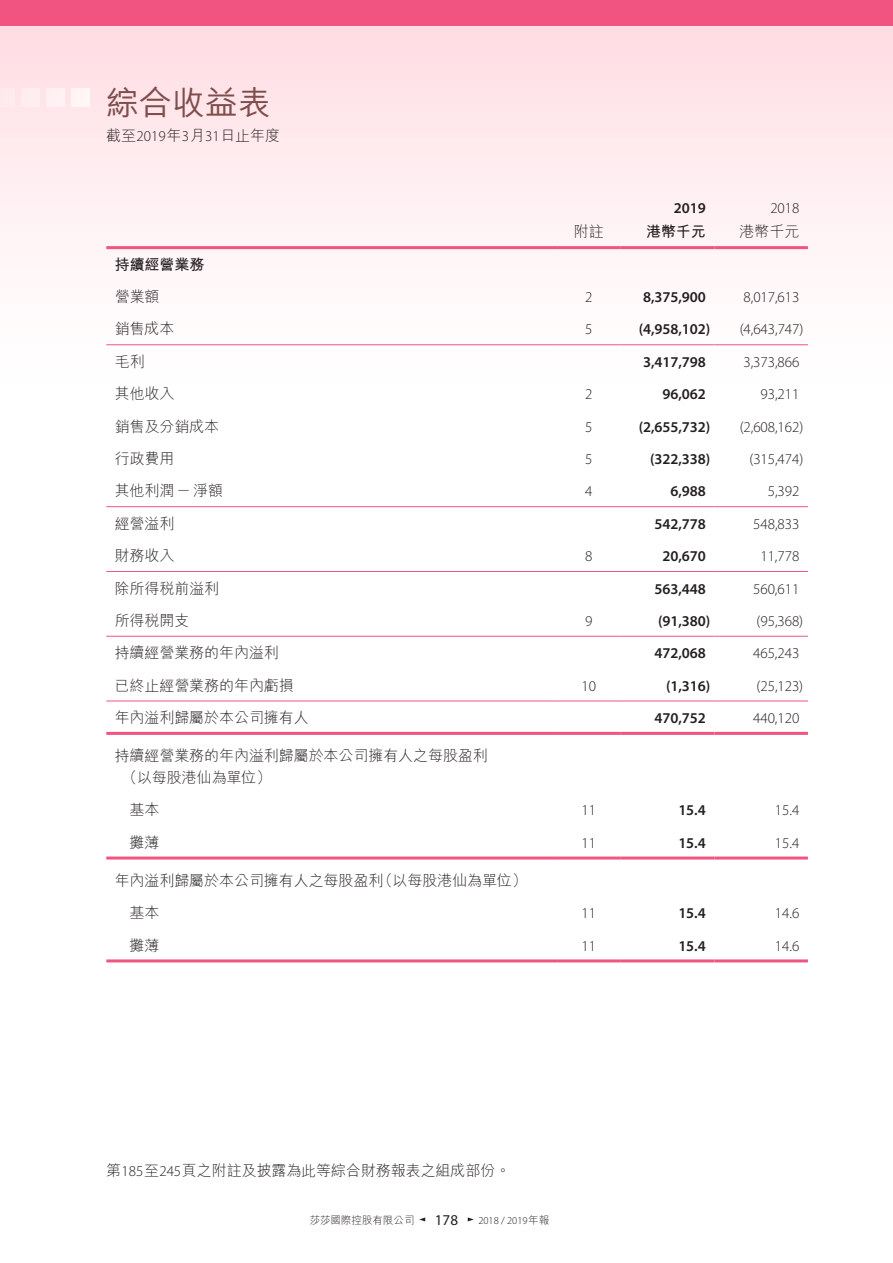
<style>
.page{position:relative;width:893px;height:1263px;background:#fff}
.page>*{position:absolute;margin:0;border:0;box-sizing:border-box;transform-origin:0 0}
.t1{font:500 33px "M Hei HK";color:#7f4d4b}
.t2{font:300 15px/21.8px "M Hei HK";letter-spacing:-.005em;color:#231f20}
.t3{font:300 15px "Myriad Pro";letter-spacing:-.005em;color:#231f20}
.t4{font:600 15px "Myriad Pro";letter-spacing:-.005em;color:#231f20}
.t5{font:700 15px "M Hei HK";letter-spacing:-.005em;color:#231f20}
.t6{font:15px "Myriad Pro";color:#231f20}
.t7{font:300 10.5px "Myriad Pro";color:#231f20}
.t8{font:300 10.5px "M Hei HK";color:#231f20}
.s1{font-family:"Myriad Pro"}
.s2{font-family:"M Hei HK"}
</style>
<div class="page">
<div style="left:0;top:0;width:893px;height:429px;background:linear-gradient(to bottom,#ffdce3,#fff)"></div>
<div style="left:0;top:0;width:893px;height:26px;background:#f25482"></div>
<div style="left:0;top:89px;width:15px;height:18px;background:#ffeaee"></div>
<div style="left:22px;top:89px;width:18px;height:18px;background:#ffedf0"></div>
<div style="left:46px;top:89px;width:18px;height:18px;background:#fff1f3"></div>
<div style="left:71px;top:89px;width:18px;height:18px;background:#fff5f7"></div>
<hr style="left:106px;top:344px;width:451px;height:1px;background:#f25482">
<hr style="left:557px;top:344px;width:64px;height:1px;background:#f25482">
<hr style="left:621px;top:344px;width:93px;height:1px;background:#f25482">
<hr style="left:714px;top:344px;width:94px;height:1px;background:#f25482">
<hr style="left:106px;top:506px;width:451px;height:1px;background:#f25482">
<hr style="left:557px;top:506px;width:64px;height:1px;background:#f25482">
<hr style="left:621px;top:506px;width:93px;height:1px;background:#f25482">
<hr style="left:714px;top:506px;width:94px;height:1px;background:#f25482">
<hr style="left:106px;top:571px;width:451px;height:1px;background:#f25482">
<hr style="left:557px;top:571px;width:64px;height:1px;background:#f25482">
<hr style="left:621px;top:571px;width:93px;height:1px;background:#f25482">
<hr style="left:714px;top:571px;width:94px;height:1px;background:#f25482">
<hr style="left:106px;top:636px;width:451px;height:1px;background:#f25482">
<hr style="left:557px;top:636px;width:64px;height:1px;background:#f25482">
<hr style="left:621px;top:636px;width:93px;height:1px;background:#f25482">
<hr style="left:714px;top:636px;width:94px;height:1px;background:#f25482">
<hr style="left:106px;top:701px;width:451px;height:1px;background:#f25482">
<hr style="left:106px;top:732px;width:451px;height:3px;background:#f25482">
<hr style="left:106px;top:856px;width:451px;height:3px;background:#f25482">
<hr style="left:557px;top:701px;width:64px;height:1px;background:#f25482">
<hr style="left:557px;top:732px;width:64px;height:3px;background:#f25482">
<hr style="left:557px;top:856px;width:64px;height:3px;background:#f25482">
<hr style="left:621px;top:701px;width:93px;height:1px;background:#f25482">
<hr style="left:621px;top:732px;width:93px;height:3px;background:#f25482">
<hr style="left:621px;top:856px;width:93px;height:3px;background:#f25482">
<hr style="left:714px;top:701px;width:94px;height:1px;background:#f25482">
<hr style="left:714px;top:732px;width:94px;height:3px;background:#f25482">
<hr style="left:714px;top:856px;width:94px;height:3px;background:#f25482">
<hr style="left:106px;top:959px;width:451px;height:3px;background:#f25482">
<hr style="left:557px;top:959px;width:64px;height:3px;background:#f25482">
<hr style="left:621px;top:959px;width:93px;height:3px;background:#f25482">
<hr style="left:714px;top:959px;width:94px;height:3px;background:#f25482">
<hr style="left:106px;top:246px;width:451px;height:3px;background:#f25482">
<hr style="left:557px;top:246px;width:64px;height:3px;background:#f25482">
<hr style="left:621px;top:246px;width:93px;height:3px;background:#f25482">
<hr style="left:714px;top:246px;width:94px;height:3px;background:#f25482">
<svg style="left:419px;top:1217px;width:6px;height:4px"></svg>
<svg style="left:468px;top:1217px;width:6px;height:4px"></svg>
<h1 class="t1" style="left:106px;top:78px;width:166px">綜合收益表</h1>
<p class="t2" style="left:106px;top:124px;width:175px">截至<span class="s1">2019</span>年<span class="s1">3</span>月<span class="s1">31</span>日止年度</p>
<p class="t4" style="left:674px;top:199px;width:33px">2019</p>
<p class="t3" style="left:770px;top:200px;width:31px">2018</p>
<p class="t2" style="left:574px;top:220px;width:31px">附註</p>
<p class="t5" style="left:646px;top:221px;width:61px">港幣千元</p>
<p class="t2" style="left:740px;top:220px;width:61px">港幣千元</p>
<p class="t5" style="left:115px;top:253px;width:91px">持續經營業務</p>
<p class="t2" style="left:115px;top:285px;width:46px">營業額</p>
<p class="t3" style="left:585px;top:289px;width:9px">2</p>
<p class="t4" style="left:643px;top:287px;width:64px">8,375,900</p>
<p class="t3" style="left:743px;top:289px;width:57px">8,017,613</p>
<p class="t2" style="left:115px;top:317px;width:61px">銷售成本</p>
<p class="t3" style="left:585px;top:321px;width:9px">5</p>
<p class="t4" style="left:639px;top:320px;width:73px">(4,958,102)</p>
<p class="t3" style="left:740px;top:321px;width:65px">(4,643,747)</p>
<p class="t2" style="left:115px;top:350px;width:31px">毛利</p>
<p class="t4" style="left:643px;top:352px;width:64px">3,417,798</p>
<p class="t3" style="left:743px;top:353px;width:57px">3,373,866</p>
<p class="t2" style="left:115px;top:382px;width:61px">其他收入</p>
<p class="t3" style="left:585px;top:386px;width:9px">2</p>
<p class="t4" style="left:662px;top:385px;width:45px">96,062</p>
<p class="t3" style="left:760px;top:386px;width:40px">93,211</p>
<p class="t2" style="left:115px;top:415px;width:106px">銷售及分銷成本</p>
<p class="t3" style="left:585px;top:418px;width:9px">5</p>
<p class="t4" style="left:639px;top:417px;width:73px">(2,655,732)</p>
<p class="t3" style="left:740px;top:418px;width:65px">(2,608,162)</p>
<p class="t2" style="left:115px;top:447px;width:61px">行政費用</p>
<p class="t3" style="left:585px;top:451px;width:9px">5</p>
<p class="t4" style="left:650px;top:449px;width:62px">(322,338)</p>
<p class="t3" style="left:749px;top:451px;width:55px">(315,474)</p>
<p class="t2" style="left:115px;top:479px;width:110px">其他利潤－淨額</p>
<p class="t3" style="left:585px;top:483px;width:9px">4</p>
<p class="t4" style="left:670px;top:482px;width:37px">6,988</p>
<p class="t3" style="left:768px;top:483px;width:33px">5,392</p>
<p class="t2" style="left:115px;top:512px;width:61px">經營溢利</p>
<p class="t4" style="left:654px;top:514px;width:53px">542,778</p>
<p class="t3" style="left:753px;top:515px;width:48px">548,833</p>
<p class="t2" style="left:115px;top:544px;width:61px">財務收入</p>
<p class="t3" style="left:585px;top:548px;width:9px">8</p>
<p class="t4" style="left:662px;top:546px;width:45px">20,670</p>
<p class="t3" style="left:760px;top:548px;width:40px">11,778</p>
<p class="t2" style="left:115px;top:576px;width:106px">除所得稅前溢利</p>
<p class="t4" style="left:654px;top:579px;width:53px">563,448</p>
<p class="t3" style="left:753px;top:580px;width:48px">560,611</p>
<p class="t2" style="left:115px;top:609px;width:76px">所得稅開支</p>
<p class="t3" style="left:585px;top:613px;width:9px">9</p>
<p class="t4" style="left:658px;top:611px;width:54px">(91,380)</p>
<p class="t3" style="left:757px;top:613px;width:48px">(95,368)</p>
<p class="t2" style="left:115px;top:641px;width:166px">持續經營業務的年內溢利</p>
<p class="t4" style="left:654px;top:644px;width:53px">472,068</p>
<p class="t3" style="left:753px;top:645px;width:48px">465,243</p>
<p class="t2" style="left:115px;top:674px;width:181px">已終止經營業務的年內虧損</p>
<p class="t3" style="left:581px;top:677px;width:16px">10</p>
<p class="t4" style="left:666px;top:676px;width:46px">(1,316)</p>
<p class="t3" style="left:757px;top:677px;width:48px">(25,123)</p>
<p class="t2" style="left:115px;top:706px;width:196px">年內溢利歸屬於本公司擁有人</p>
<p class="t4" style="left:654px;top:708px;width:53px">470,752</p>
<p class="t3" style="left:753px;top:710px;width:48px">440,120</p>
<p class="t2" style="left:122px;top:744px;width:367px;text-indent:-7px">持續經營業務的年內溢利歸屬於本公司擁有人之每股盈利（以每股港仙為單位）</p>
<p class="t2" style="left:130px;top:798px;width:31px">基本</p>
<p class="t3" style="left:581px;top:802px;width:16px">11</p>
<p class="t4" style="left:678px;top:801px;width:29px">15.4</p>
<p class="t3" style="left:775px;top:802px;width:26px">15.4</p>
<p class="t2" style="left:130px;top:831px;width:31px">攤薄</p>
<p class="t3" style="left:581px;top:834px;width:16px">11</p>
<p class="t4" style="left:678px;top:833px;width:29px">15.4</p>
<p class="t3" style="left:775px;top:834px;width:26px">15.4</p>
<p class="t2" style="left:130px;top:863px;width:399px;line-height:32.4px;text-indent:-15px">年內溢利歸屬於本公司擁有人之每股盈利（以每股港仙為單位）基本</p>
<p class="t3" style="left:581px;top:905px;width:16px">11</p>
<p class="t4" style="left:678px;top:904px;width:29px">15.4</p>
<p class="t3" style="left:775px;top:905px;width:26px">14.6</p>
<p class="t2" style="left:130px;top:934px;width:31px">攤薄</p>
<p class="t3" style="left:581px;top:937px;width:16px">11</p>
<p class="t4" style="left:678px;top:936px;width:29px">15.4</p>
<p class="t3" style="left:775px;top:937px;width:26px">14.6</p>
<p class="t2" style="left:106px;top:1159px;width:406px">第<span class="s1">185</span>至<span class="s1">245</span>頁之附註及披露為此等綜合財務報表之組成部份。</p>
<p class="t8" style="left:310px;top:1212px;width:106px">莎莎國際控股有限公司</p>
<p class="t6" style="left:435px;top:1211px;width:25px">178</p>
<p class="t7" style="left:478px;top:1214px;width:72px">2018 / 2019<span class="s2">年報</span></p>
</div>
